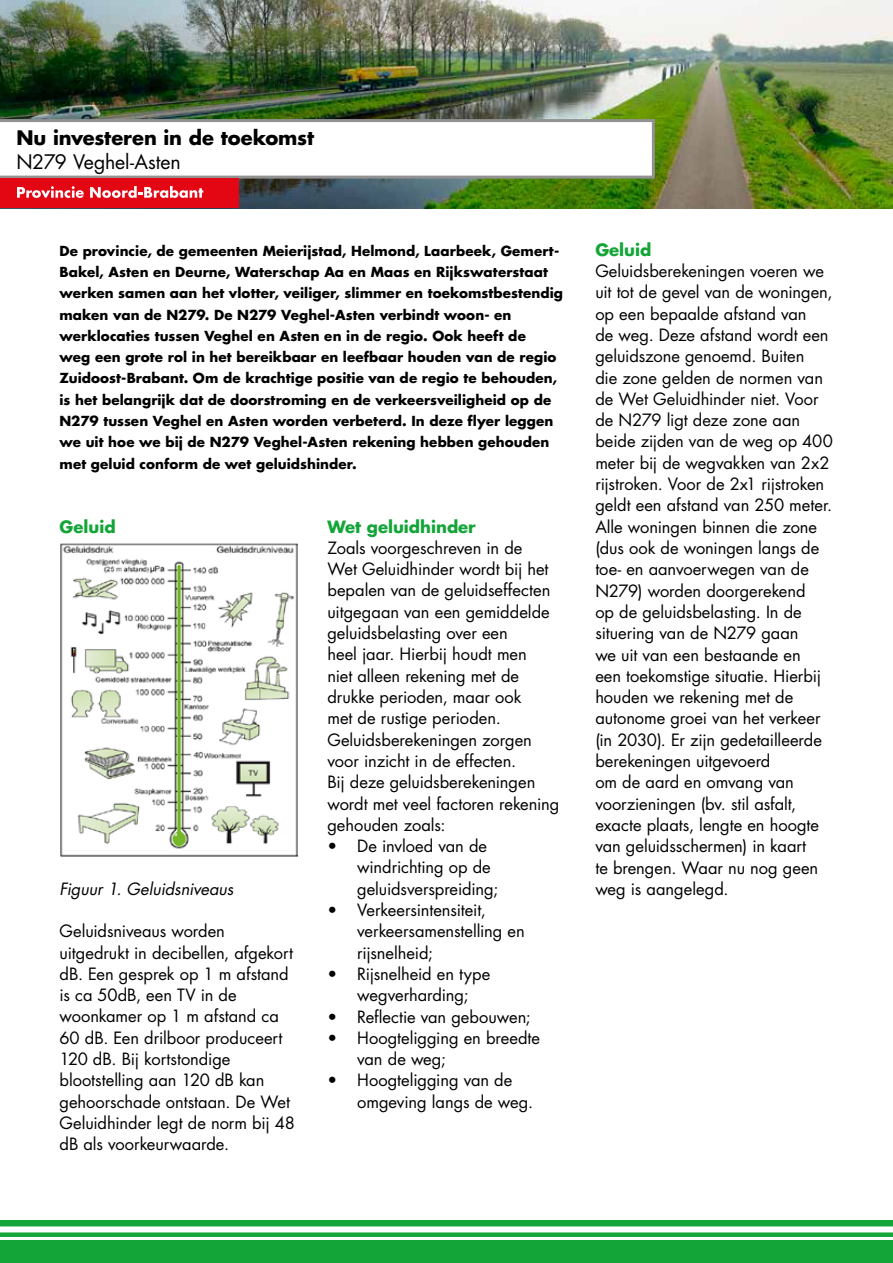
<style>
.page{position:relative;width:893px;height:1263px;background:#fff}
.page>*{position:absolute;margin:0;border:0;box-sizing:border-box;transform-origin:0 0}
.t1{font:700 19.5px "Futura Std";letter-spacing:-.005em;color:#000}
.t2{font:19.5px "Futura Std";letter-spacing:-.01em;color:#000}
.t3{font:16.5px/21.3px "Futura Std";letter-spacing:-.005em;color:#000}
.t4{font:700 16.5px "Futura Std";color:#13a538}
.t5{font:italic 16.5px "Futura Std";letter-spacing:-.01em;color:#000}
.t6{font:700 13.5px/21.3px "Futura Std";letter-spacing:.01em;color:#000}
</style>
<div class="page">
<img style="left:0;top:0;width:893px;height:208px">
<div style="left:0;top:1220px;width:893px;height:43px;background:#13a538"></div>
<div style="left:0;top:1226px;width:893px;height:6px;background:#fff"></div>
<hr style="left:0;top:1237px;width:893px;height:3px;background:#fff">
<svg style="left:0;top:119px;width:655px;height:60px"></svg>
<div style="left:0;top:179px;width:238px;height:29px;background:#e30613"></div>
<svg style="left:17px;top:186px;width:67px;height:12px"></svg>
<svg style="left:90px;top:186px;width:113px;height:12px"></svg>
<img style="left:60px;top:543px;width:238px;height:313px">
<p class="t1" style="left:16px;top:125px;width:299px">Nu investeren in de toekomst</p>
<p class="t2" style="left:16px;top:149px;width:166px">N279 Veghel-Asten</p>
<p class="t6" style="left:60px;top:240px;width:505px">De provincie, de gemeenten Meierijstad, Helmond, Laarbeek, Gemert-Bakel, Asten en Deurne, Waterschap Aa en Maas en Rijkswaterstaat werken samen aan het vlotter, veiliger, slimmer en toekomstbestendig maken van de N279. De N279 Veghel-Asten verbindt woon- en werklocaties tussen Veghel en Asten en in de regio. Ook heeft de<br>weg een grote rol in het bereikbaar en leefbaar houden van de regio Zuidoost-Brabant. Om de krachtige positie van de regio te behouden, is het belangrijk dat de doorstroming en de verkeersveiligheid op de N279 tussen Veghel en Asten worden verbeterd. In deze flyer leggen we uit hoe we bij de N279 Veghel-Asten rekening hebben gehouden met geluid conform de wet geluidshinder.</p>
<p class="t4" style="left:60px;top:515px;width:58px">Geluid</p>
<p class="t5" style="left:60px;top:878px;width:175px">Figuur 1. Geluidsniveaus</p>
<p class="t3" style="left:60px;top:921px;width:237px">Geluidsniveaus worden uitgedrukt in decibellen, afgekort dB. Een gesprek op 1 m afstand is ca 50dB, een TV in de woonkamer op 1 m afstand ca<br>60 dB. Een drilboor produceert<br>120 dB. Bij kortstondige blootstelling aan 120 dB kan gehoorschade ontstaan. De Wet<br>Geluidhinder legt de norm bij 48 dB als voorkeurwaarde.</p>
<p class="t4" style="left:327px;top:515px;width:150px">Wet geluidhinder</p>
<p class="t3" style="left:327px;top:537px;width:234px">Zoals voorgeschreven in de<br>Wet Geluidhinder wordt bij het bepalen van de geluidseffecten uitgegaan van een gemiddelde geluidsbelasting over een<br>heel jaar. Hierbij houdt men<br>niet alleen rekening met de drukke perioden, maar ook<br>met de rustige perioden.<br>Geluidsberekeningen zorgen voor inzicht in de effecten.<br>Bij deze geluidsberekeningen wordt met veel factoren rekening gehouden zoals:</p>
<p class="t3" style="left:357px;top:835px;width:142px;text-indent:-30px">• De invloed van de windrichting op de geluidsverspreiding;</p>
<p class="t3" style="left:357px;top:899px;width:169px;text-indent:-30px">• Verkeersintensiteit, verkeersamenstelling en rijsnelheid;</p>
<p class="t3" style="left:327px;top:963px;width:164px;text-align:center">• Rijsnelheid en type wegverharding;</p>
<p class="t3" style="left:327px;top:1006px;width:205px">• Reflectie van gebouwen;</p>
<p class="t3" style="left:357px;top:1027px;width:184px;text-indent:-30px">• Hoogteligging en breedte van de weg;</p>
<p class="t3" style="left:357px;top:1070px;width:177px;text-indent:-30px">• Hoogteligging van de omgeving langs de weg.</p>
<p class="t4" style="left:595px;top:239px;width:58px">Geluid</p>
<p class="t3" style="left:595px;top:260px;width:239px">Geluidsberekeningen voeren we uit tot de gevel van de woningen, op een bepaalde afstand van<br>de weg. Deze afstand wordt een geluidszone genoemd. Buiten<br>die zone gelden de normen van de Wet Geluidhinder niet. Voor de N279 ligt deze zone aan beide zijden van de weg op 400 meter bij de wegvakken van 2x2 rijstroken. Voor de 2x1 rijstroken geldt een afstand van 250 meter.<br>Alle woningen binnen die zone (dus ook de woningen langs de toe- en aanvoerwegen van de<br>N279) worden doorgerekend<br>op de geluidsbelasting. In de situering van de N279 gaan<br>we uit van een bestaande en<br>een toekomstige situatie. Hierbij houden we rekening met de autonome groei van het verkeer (in 2030). Er zijn gedetailleerde berekeningen uitgevoerd<br>om de aard en omvang van voorzieningen (bv. stil asfalt, exacte plaats, lengte en hoogte van geluidsschermen) in kaart<br>te brengen. Waar nu nog geen weg is aangelegd.</p>
</div>
